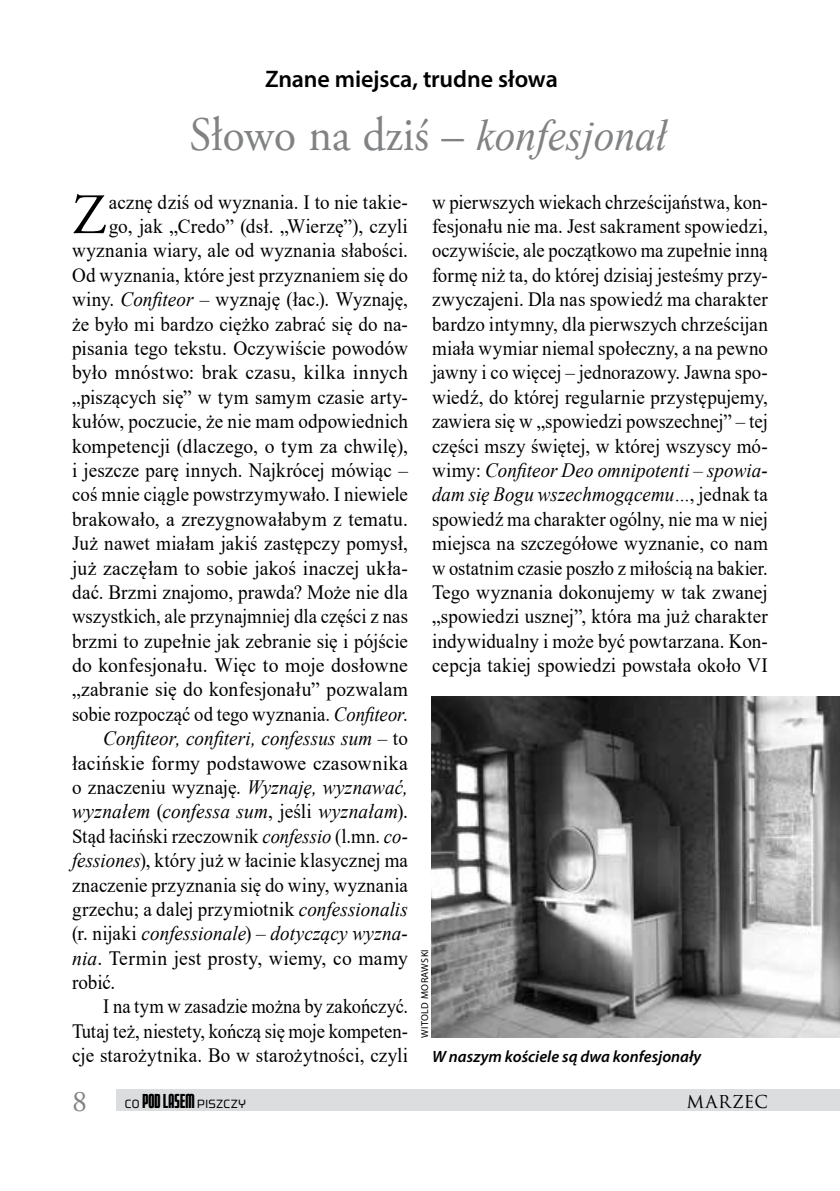
<style>
.page{position:relative;width:840px;height:1191px;background:#fff}
.page>*{position:absolute;margin:0;border:0;box-sizing:border-box;transform-origin:0 0}
.t1{font:57px "Adobe Garamond Pro";color:#000;scale:.94 1}
.t2{font:48px "Adobe Garamond Pro";color:#808284;scale:.94 1}
.t3{font:30px "Adobe Garamond Pro";color:#808284}
.t4{font:600 24px "Myriad Pro";letter-spacing:-.005em;color:#000}
.t5{font:20.4px/24.4px "Times New Roman";letter-spacing:.005em;color:#000;text-align:justify;scale:.92 1}
.t6{font:20.4px "Times New Roman";letter-spacing:.005em;color:#000;scale:.94 1}
.t7{font:20.4px "Times New Roman";letter-spacing:.005em;color:#000;scale:.96 1}
.t8{font:20.4px "Times New Roman";letter-spacing:.005em;color:#000;scale:.93 1}
.t9{font:20.4px "Times New Roman";letter-spacing:.005em;color:#000}
.t10{font:italic 20.4px "Times New Roman";letter-spacing:.01em;color:#000;scale:.94 1}
.t11{font:20.4px "Times New Roman";letter-spacing:.005em;color:#000;scale:.95 1}
.t12{font:italic 20.4px "Times New Roman";letter-spacing:.01em;color:#000;scale:.95 1}
.t13{font:20.4px "Times New Roman";letter-spacing:.005em;color:#000;scale:.91 1}
.t14{font:20.4px "Trajan Pro";letter-spacing:.035em;color:#000;scale:.94 1}
.t15{font:italic 600 16.4px "Myriad Pro";color:#000}
.t16{font:12px "Morgan Big";letter-spacing:.03em;color:#000;scale:.94 1}
.t17{font:10px "Myriad Pro";letter-spacing:.04em;color:#000}
.s1{font-family:"Times New Roman";font-style:italic;font-size:44px}
.s2{font-style:italic}
.s3{font-style:normal}
.s4{font-family:"Morgan Tower Four";font-size:20.4px}
</style>
<div class="page">
<div style="left:116px;top:1089px;width:723px;height:22px;background:#dcddde"></div>
<img style="left:431px;top:696px;width:408px;height:341px">
<p class="t4" style="left:265px;top:63px;width:294px">Znane miejsca, trudne słowa</p>
<h2 class="t2" style="left:189px;top:106px;width:509px">Słowo na dziś – <span class="s1">konfesjonał</span></h2>
<h1 class="t1" style="left:72px;top:181px;width:38px">Z</h1>
<p class="t6" style="left:109px;top:187px;width:320px">acznę dziś od wyznania. I to nie takie-</p>
<p class="t11" style="left:109px;top:212px;width:316px">go, jak „Credo” (dsł. „Wierzę”), czyli</p>
<p class="t6" style="left:72px;top:236px;width:358px">wyznania wiary, ale od wyznania słabości.</p>
<p class="t6" style="left:72px;top:261px;width:358px">Od wyznania, które jest przyznaniem się do</p>
<p class="t6" style="left:72px;top:285px;width:358px">winy. <span class="s2">Confiteor</span> – wyznaję (łac.). Wyznaję,</p>
<p class="t6" style="left:72px;top:309px;width:358px">że było mi bardzo ciężko zabrać się do na-</p>
<p class="t11" style="left:72px;top:334px;width:355px">pisania tego tekstu. Oczywiście powodów</p>
<p class="t9" style="left:72px;top:358px;width:337px">było mnóstwo: brak czasu, kilka innych</p>
<p class="t6" style="left:72px;top:382px;width:358px">„piszących się” w tym samym czasie arty-</p>
<p class="t6" style="left:72px;top:407px;width:358px">kułów, poczucie, że nie mam odpowiednich</p>
<p class="t7" style="left:72px;top:431px;width:351px">kompetencji (dlaczego, o tym za chwilę),</p>
<p class="t6" style="left:72px;top:456px;width:358px">i jeszcze parę innych. Najkrócej mówiąc –</p>
<p class="t8" style="left:72px;top:480px;width:362px">coś mnie ciągle powstrzymywało. I niewiele</p>
<p class="t7" style="left:72px;top:504px;width:351px">brakowało, a zrezygnowałabym z tematu.</p>
<p class="t6" style="left:72px;top:529px;width:358px">Już nawet miałam jakiś zastępczy pomysł,</p>
<p class="t7" style="left:72px;top:553px;width:351px">już zaczęłam to sobie jakoś inaczej ukła-</p>
<p class="t6" style="left:72px;top:577px;width:358px">dać. Brzmi znajomo, prawda? Może nie dla</p>
<p class="t5" style="left:72px;top:603px;width:366px">wszystkich, ale przynajmniej dla części z nas</p>
<p class="t6" style="left:72px;top:626px;width:358px">brzmi to zupełnie jak zebranie się i pójście</p>
<p class="t9" style="left:72px;top:651px;width:337px">do konfesjonału. Więc to moje dosłowne</p>
<p class="t7" style="left:72px;top:675px;width:351px">„zabranie się do konfesjonału” pozwalam</p>
<p class="t5" style="left:72px;top:701px;width:366px">sobie rozpocząć od tego wyznania. <span class="s2">Confiteor</span>.</p>
<p class="t10" style="left:103px;top:724px;width:325px">Confiteor, confiteri, confessus sum <span class="s3">– to</span></p>
<p class="t9" style="left:72px;top:748px;width:337px">łacińskie formy podstawowe czasownika</p>
<p class="t6" style="left:72px;top:772px;width:358px">o znaczeniu wyznaję. <span class="s2">Wyznaję, wyznawać,</span></p>
<p class="t12" style="left:72px;top:797px;width:355px">wyznałem <span class="s3">(</span>confessa sum<span class="s3">, jeśli</span> wyznałam<span class="s3">).</span></p>
<p class="t5" style="left:72px;top:823px;width:366px">Stąd łaciński rzeczownik <span class="s2">confessio</span> (l.mn. <span class="s2">co-</span></p>
<p class="t8" style="left:72px;top:846px;width:362px"><span class="s2">fessiones</span>), który już w łacinie klasycznej ma</p>
<p class="t8" style="left:72px;top:870px;width:362px">znaczenie przyznania się do winy, wyznania</p>
<p class="t6" style="left:72px;top:894px;width:358px">grzechu; a dalej przymiotnik <span class="s2">confessionalis</span></p>
<p class="t10" style="left:72px;top:919px;width:358px"><span class="s3">(r. nijaki</span> confessionale<span class="s3">) –</span> dotyczący wyzna-</p>
<p class="t7" style="left:72px;top:943px;width:351px"><span class="s2">nia</span>. Termin jest prosty, wiemy, co mamy</p>
<p class="t6" style="left:72px;top:968px;width:47px">robić.</p>
<p class="t13" style="left:103px;top:992px;width:336px">I na tym w zasadzie można by zakończyć.</p>
<p class="t5" style="left:72px;top:1018px;width:366px">Tutaj też, niestety, kończą się moje kompeten-</p>
<p class="t6" style="left:72px;top:1041px;width:358px">cje starożytnika. Bo w starożytności, czyli</p>
<p class="t5" style="left:432px;top:189px;width:366px">w pierwszych wiekach chrześcijaństwa, kon&shy;fesjonału nie ma. Jest sakrament spowiedzi, oczywiście, ale początkowo ma zupełnie inną formę niż ta, do której dzisiaj jesteśmy przy&shy;zwyczajeni. Dla nas spowiedź ma charakter bardzo intymny, dla pierwszych chrześcijan miała wymiar niemal społeczny, a na pewno jawny i co więcej – jednorazowy. Jawna spo&shy;wiedź, do której regularnie przystępujemy, zawiera się w „spowiedzi powszechnej” – tej części mszy świętej, w której wszyscy mó&shy;wimy: <span class="s2">Confiteor Deo omnipotenti – spowia&shy;dam się Bogu wszechmogącemu…</span>, jednak ta spowiedź ma charakter ogólny, nie ma w niej miejsca na szczegółowe wyznanie, co nam w ostatnim czasie poszło z miłością na bakier.<br>Tego wyznania dokonujemy w tak zwanej „spowiedzi usznej”, która ma już charakter indywidualny i może być powtarzana. Kon&shy;cepcja takiej spowiedzi powstała około VI</p>
<p class="t17" style="left:418px;top:1037px;width:90px;rotate:-90deg">WITOLD MORAWSKI</p>
<p class="t15" style="left:432px;top:1046px;width:270px">W naszym kościele są dwa konfesjonały</p>
<h3 class="t3" style="left:72px;top:1083px;width:16px">8</h3>
<p class="t16" style="left:125px;top:1095px;width:130px">CO <span class="s4">POD LASEM</span> PISZCZY</p>
<p class="t14" style="left:686px;top:1087px;width:88px">MARZEC</p>
</div>
